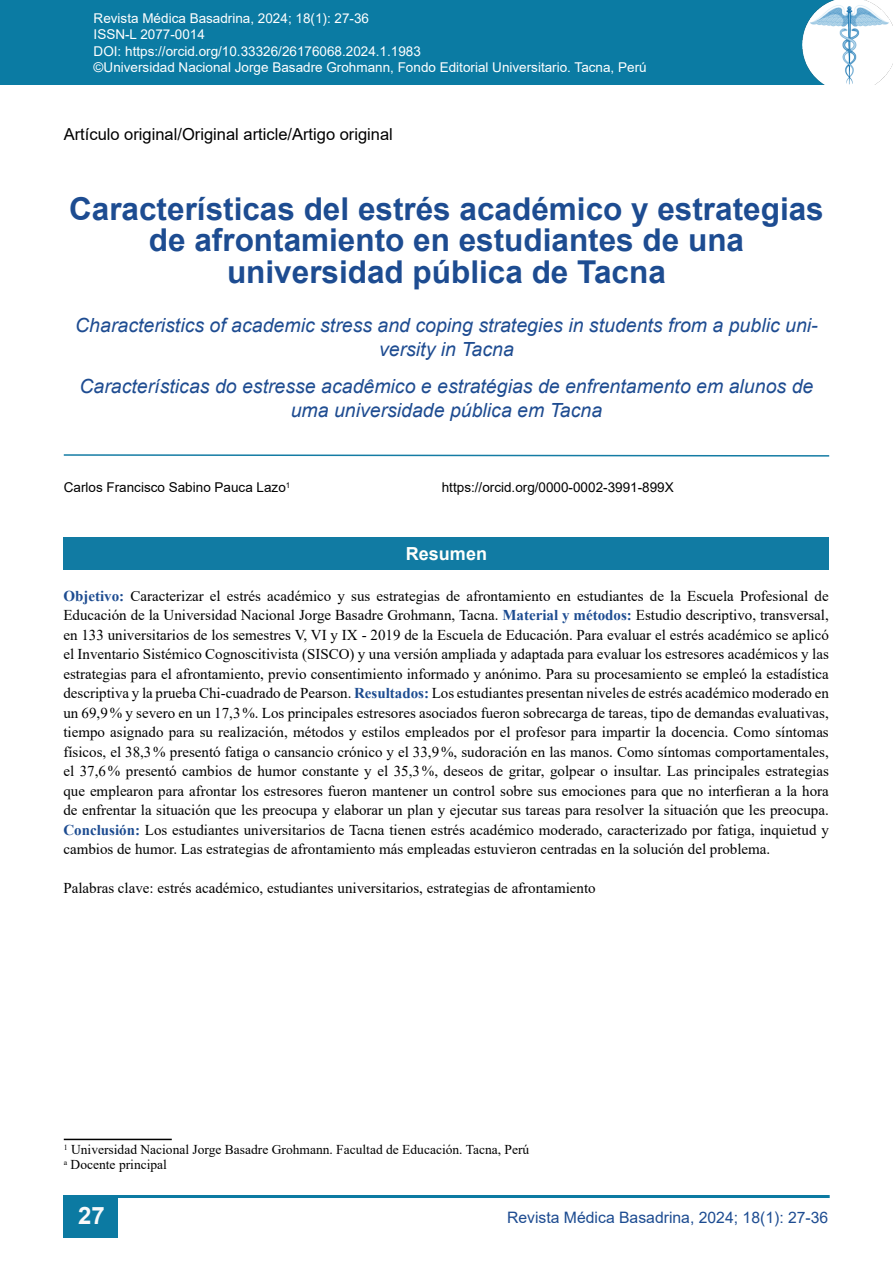
<style>
.page{position:relative;width:893px;height:1263px;background:#fff}
.page>*{position:absolute;margin:0;border:0;box-sizing:border-box;transform-origin:0 0}
.t1{font:700 31.5px/31.5px "Arial";color:#1d4c91;text-align:center}
.t2{font:700 24px "Arial";color:#fafafa}
.t3{font:italic 19.5px/24px "Arial";color:#1e4c91;text-align:center}
.t4{font:700 18px "Arial";color:#fffffc}
.t5{font:16.5px "Arial";color:#000}
.t6{font:15.75px "Arial";color:#1d4c91}
.t7{font:15px/19.5px "Times New Roman";color:#000;text-align:justify}
.t8{font:13.5px/16.5px "Arial";color:#fff}
.t9{font:13.5px/15px "Times New Roman";color:#000}
.t10{font:13.5px "Arial";color:#000}
.s1{font-weight:700;color:#1d4c91}
.s2{color:#1e4c91}
</style>
<div class="page">
<div style="left:0;top:0;width:892px;height:85px;background:#0b7ba3"></div>
<svg style="left:63px;top:454px;width:767px;height:3px"></svg>
<div style="left:64px;top:537px;width:765px;height:33px;background:#117ba3"></div>
<hr style="left:64px;top:1139px;width:108px;height:1px;background:#000">
<img style="left:803px;top:0;width:89px;height:85px">
<hr style="left:63px;top:1195px;width:767px;height:3px;background:#0c7aa2">
<div style="left:63px;top:1195px;width:55px;height:42px;background:#0c7aa2"></div>
<p class="t8" style="left:94px;top:10px;width:554px">Revista Médica Basadrina, 2024; 18(1): 27-36<br>ISSN-L 2077-0014<br>DOI: https://orcid.org/10.33326/26176068.2024.1.1983<br>©Universidad Nacional Jorge Basadre Grohmann, Fondo Editorial Universitario. Tacna, Perú</p>
<p class="t5" style="left:64px;top:122px;width:331px">Artículo original/Original article/Artigo original</p>
<h1 class="t1" style="left:69px;top:193px;width:756px">Características del estrés académico y estrategias de afrontamiento en estudiantes de una universidad pública de Tacna</h1>
<h3 class="t3" style="left:75px;top:314px;width:744px">Characteristics of academic stress and coping strategies in students from a public uni&shy;versity in Tacna</h3>
<h3 class="t3" style="left:80px;top:375px;width:735px">Características do estresse acadêmico e estratégias de enfrentamento em alunos de uma universidade pública em Tacna</h3>
<p class="t10" style="left:64px;top:478px;width:228px">Carlos Francisco Sabino Pauca Lazo<sup>1</sup></p>
<p class="t10" style="left:442px;top:478px;width:233px">https://orcid.org/0000-0002-3991-899X</p>
<p class="t4" style="left:406px;top:541px;width:83px">Resumen</p>
<p class="t7" style="left:63px;top:586px;width:767px"><span class="s1">Objetivo:</span> Caracterizar el estrés académico y sus estrategias de afrontamiento en estudiantes de la Escuela Profesional de Educación de la Universidad Nacional Jorge Basadre Grohmann, Tacna. <span class="s1">Material y métodos:</span> Estudio descriptivo, transversal, en 133 universitarios de los semestres V, VI y IX - 2019 de la Escuela de Educación. Para evaluar el estrés académico se aplicó el Inventario Sistémico Cognoscitivista (SISCO) y una versión ampliada y adaptada para evaluar los estresores académicos y las estrategias para el afrontamiento, previo consentimiento informado y anónimo. Para su procesamiento se empleó la estadística descriptiva y la prueba Chi-cuadrado de Pearson. <span class="s1">Resultados:</span> Los estudiantes presentan niveles de estrés académico moderado en un 69,9% y severo en un 17,3%. Los principales estresores asociados fueron sobrecarga de tareas, tipo de demandas evaluativas, tiempo asignado para su realización, métodos y estilos empleados por el profesor para impartir la docencia. Como síntomas físicos, el 38,3% presentó fatiga o cansancio crónico y el 33,9%, sudoración en las manos. Como síntomas comportamentales, el 37,6% presentó cambios de humor constante y el 35,3%, deseos de gritar, golpear o insultar. Las principales estrategias que emplearon para afrontar los estresores fueron mantener un control sobre sus emociones para que no interfieran a la hora de enfrentar la situación que les preocupa y elaborar un plan y ejecutar sus tareas para resolver la situación que les preocupa.<br><span class="s1">Conclusión:</span> Los estudiantes universitarios de Tacna tienen estrés académico moderado, caracterizado por fatiga, inquietud y cambios de humor. Las estrategias de afrontamiento más empleadas estuvieron centradas en la solución del problema.</p>
<p class="t7" style="left:63px;top:878px;width:534px">Palabras clave: estrés académico, estudiantes universitarios, estrategias de afrontamiento</p>
<p class="t9" style="left:64px;top:1142px;width:467px"><sup>1</sup> Universidad Nacional Jorge Basadre Grohmann. Facultad de Educación. Tacna, Perú <sup>a</sup> Docente principal</p>
<h2 class="t2" style="left:78px;top:1199px;width:28px">27</h2>
<p class="t6" style="left:507px;top:1206px;width:323px"><span class="s2">Revista</span> Médica Basadrina, 2024; 18(1): 27-36</p>
</div>
